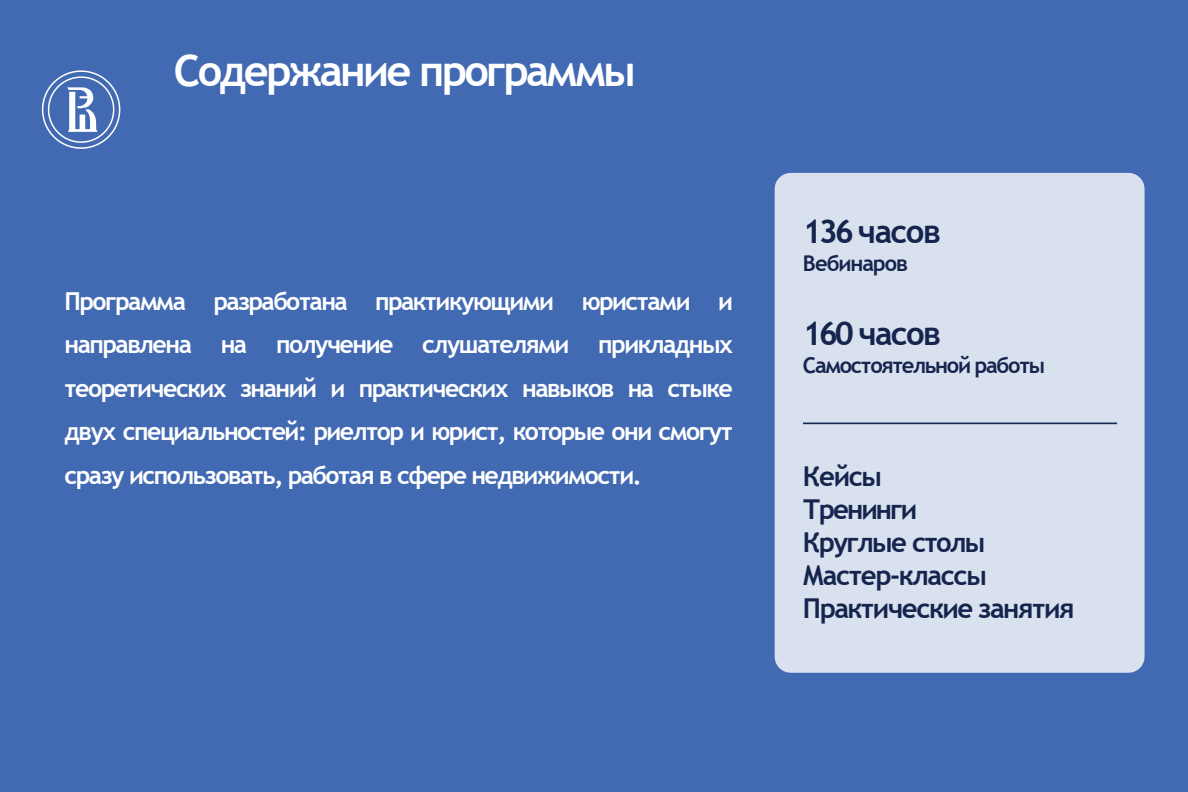
<style>
.page{position:relative;width:1188px;height:792px;background:#fff}
.page>*{position:absolute;margin:0;border:0;box-sizing:border-box;transform-origin:0 0}
.t1{font:700 43.12px "Trebuchet MS";letter-spacing:-.06em;color:#fff}
.t2{font:700 32.7px "Trebuchet MS";letter-spacing:-.05em;color:#16254e}
.t3{font:700 27.38px/32.8px "Trebuchet MS";letter-spacing:-.05em;color:#16254e}
.t4{font:700 24.75px/43.3px "Trebuchet MS";letter-spacing:-.06em;color:#fff;text-align:justify}
.t5{font:700 21.75px "Trebuchet MS";letter-spacing:-.055em;color:#16254e}
</style>
<div class="page">
<div style="left:0;top:0;width:1187px;height:792px;background:#426ab3"></div>
<svg style="left:42px;top:70px;width:78px;height:79px"></svg>
<div style="left:774px;top:173px;width:370px;height:499px;background:#d9e1ef"></div>
<hr style="left:803px;top:422px;width:313px;height:2px;background:#16254e">
<h1 class="t1" style="left:174px;top:44px;width:463px">Содержание программы</h1>
<p class="t4" style="left:65px;top:279px;width:669px">Программа разработана практикующими юристами и направлена на получение слушателями прикладных теоретических знаний и практических навыков на стыке двух специальностей: риелтор и юрист, которые они смогут сразу использовать, работая в сфере недвижимости.</p>
<p class="t2" style="left:803px;top:211px;width:139px">136 часов</p>
<p class="t5" style="left:803px;top:250px;width:107px">Вебинаров</p>
<p class="t2" style="left:803px;top:312px;width:139px">160 часов</p>
<p class="t5" style="left:803px;top:351px;width:243px">Самостоятельной работы</p>
<p class="t3" style="left:803px;top:460px;width:185px">Кейсы<br>Тренинги<br>Круглые столы<br>Мастер-классы</p>
<p class="t3" style="left:803px;top:592px;width:273px">Практические занятия</p>
</div>
